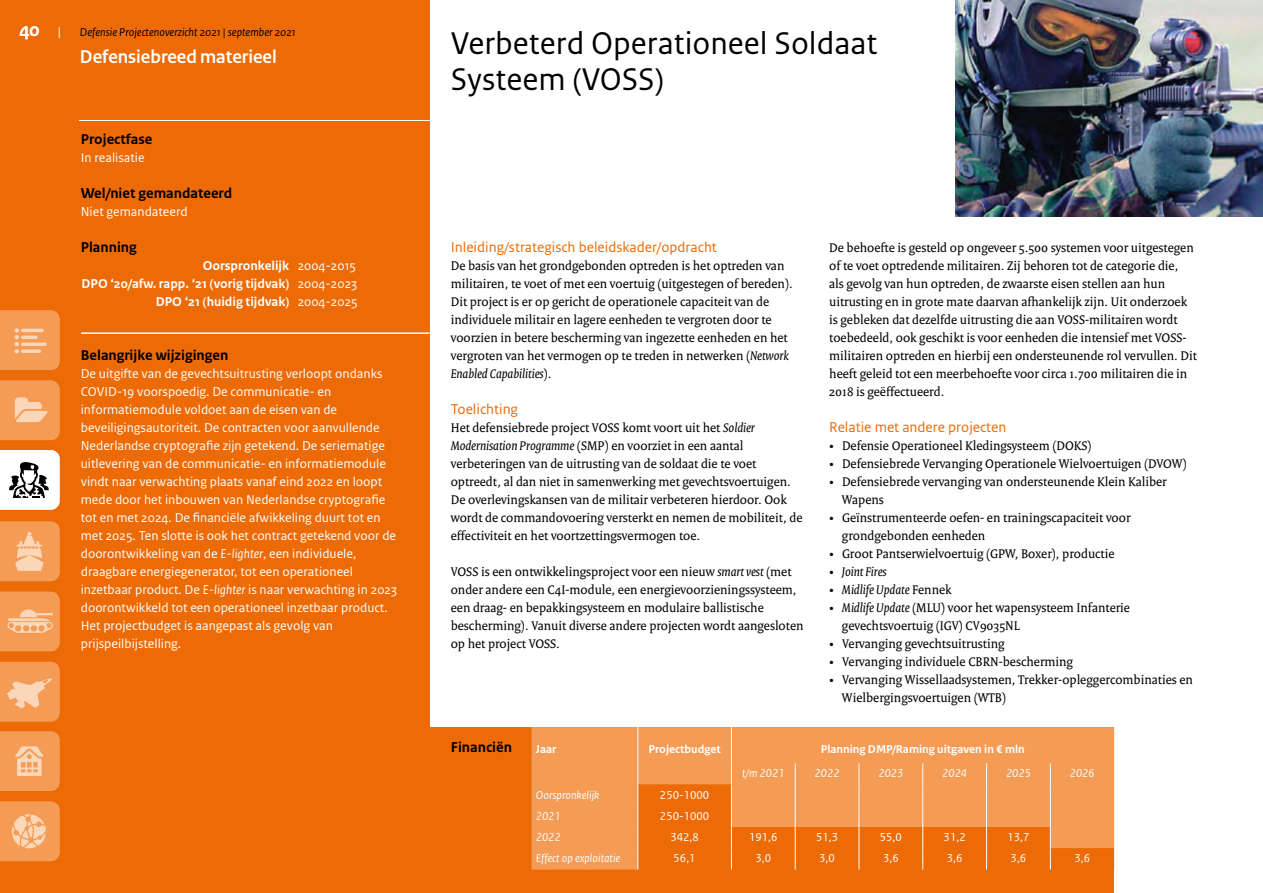
<style>
.page{position:relative;width:1263px;height:893px;background:#fff}
.page>*{position:absolute;margin:0;border:0;box-sizing:border-box;transform-origin:0 0}
._3-MPO-projectnaam{font:33px/36px "Rijksoverheid Sans Text";color:#000}
.t1{font:700 19.5px "Rijksoverheid Sans Heading";color:#fff}
._4-MPO-tussenkopje_z{font:700 15px "Rijksoverheid Sans Text";color:#000}
._2-MPO-tussenkopje_b{font:15px "Rijksoverheid Sans Text";color:#ed6b06}
._5-MPO-tussenkopje_o{font:15px "Rijksoverheid Sans Text";color:#ed6b06}
._1-MPO-plat{font:13.5px/18px "Rijksoverheid Serif";color:#000}
._5-MPO-plat_wit{font:13.5px/18px "Rijksoverheid Sans Text";color:#fff}
._5-MPO-plat_inspr_bu{font:13.5px/18px "Rijksoverheid Serif";color:#000}
._10_RO_Broodtekst{font:700 13.5px "Rijksoverheid Sans Text";color:#fff}
._5-MPO-plat_inspr_bu-2{font:italic 13.5px "Rijksoverheid Serif";color:#000}
.Tabeltekst{font:italic 12px "Rijksoverheid Sans Text";color:#fff}
.Tabeltekst-2{font:12px "Rijksoverheid Sans Text";color:#fff}
.Tabeltekst-3{font:700 12px "Rijksoverheid Sans Text";color:#fff}
.t2{font:italic 12px "Rijksoverheid Sans Text";color:#000}
.s1{font-family:"Rijksoverheid Sans Text";font-weight:400;font-size:13.5px}
.s2{font-weight:400}
.s3{font-style:italic}
.s4{font-style:normal}
</style>
<div class="page">
<div style="left:0;top:0;width:429px;height:893px;background:#ed6b06"></div>
<div style="left:429px;top:727px;width:685px;height:166px;background:#ed6b06"></div>
<img style="left:955px;top:0;width:308px;height:216px">
<hr style="left:81px;top:333px;width:348px;height:1px;background:#fff">
<hr style="left:79px;top:120px;width:361px;height:1px;background:#fff">
<div style="left:531px;top:727px;width:583px;height:143px;background:#f49b56"></div>
<hr style="left:637px;top:727px;width:1px;height:36px;background:#fff">
<hr style="left:731px;top:727px;width:1px;height:36px;background:#fff">
<svg style="left:637px;top:763px;width:477px;height:107px"></svg>
<svg style="left:0;top:662px;width:60px;height:59px;background:#f5a567"></svg>
<svg style="left:0;top:592px;width:60px;height:59px;background:#f5a363"></svg>
<svg style="left:0;top:522px;width:60px;height:59px;background:#f5a567"></svg>
<svg style="left:0;top:381px;width:60px;height:59px;background:#f5a364"></svg>
<svg style="left:0;top:310px;width:60px;height:60px;background:#f49f5e"></svg>
<svg style="left:0;top:731px;width:60px;height:60px;background:#f4a262"></svg>
<svg style="left:0;top:450px;width:60px;height:60px;background:#d6d4d3"></svg>
<svg style="left:0;top:801px;width:60px;height:60px;background:#f5a466"></svg>
<h2 class="t1" style="left:20px;top:19px;width:43px">40 <span class="s1">|</span></h2>
<p class="t2" style="left:80px;top:25px;width:217px">Defensie Projectenoverzicht 2021 | september 2021</p>
<h2 class="t1" style="left:80px;top:46px;width:198px">Defensiebreed materieel</h2>
<p class="_4-MPO-tussenkopje_z" style="left:81px;top:131px;width:73px">Projectfase</p>
<p class="_5-MPO-plat_wit" style="left:81px;top:149px;width:65px">In realisatie</p>
<p class="_4-MPO-tussenkopje_z" style="left:81px;top:185px;width:153px">Wel/niet gemandateerd</p>
<p class="_5-MPO-plat_wit" style="left:81px;top:203px;width:108px">Niet gemandateerd</p>
<p class="_4-MPO-tussenkopje_z" style="left:81px;top:239px;width:58px">Planning</p>
<p class="_10_RO_Broodtekst" style="left:203px;top:258px;width:155px">Oorspronkelijk <span class="s2">2004-2015</span></p>
<p class="_10_RO_Broodtekst" style="left:81px;top:276px;width:277px">DPO ‘20/afw. rapp. ‘21 (vorig tijdvak) <span class="s2">2004-2023</span></p>
<p class="_10_RO_Broodtekst" style="left:156px;top:294px;width:204px">DPO ‘21 (huidig tijdvak) <span class="s2">2004-2025</span></p>
<p class="_4-MPO-tussenkopje_z" style="left:81px;top:347px;width:149px">Belangrijke wijzigingen</p>
<p class="_5-MPO-plat_wit" style="left:81px;top:365px;width:318px">De uitgifte van de gevechtsuitrusting verloopt ondanks COVID-19 voorspoedig. De communicatie- en informatiemodule voldoet aan de eisen van de beveiligingsautoriteit. De contracten voor aanvullende Nederlandse cryptografie zijn getekend. De seriematige uitlevering van de communicatie- en informatiemodule vindt naar verwachting plaats vanaf eind 2022 en loopt mede door het inbouwen van Nederlandse cryptografie tot en met 2024. De financiële afwikkeling duurt tot en met 2025. Ten slotte is ook het contract getekend voor de doorontwikkeling van de <span class="s3">E-lighter</span>, een individuele, draagbare energiegenerator, tot een operationeel inzetbaar product. De <span class="s3">E-lighter</span> is naar verwachting in 2023 doorontwikkeld tot een operationeel inzetbaar product.<br>Het projectbudget is aangepast als gevolg van prijspeilbijstelling.</p>
<p class="_3-MPO-projectnaam" style="left:451px;top:26px;width:428px">Verbeterd Operationeel Soldaat<br>Systeem (VOSS)</p>
<p class="_2-MPO-tussenkopje_b" style="left:451px;top:239px;width:268px">Inleiding/strategisch beleidskader/opdracht</p>
<p class="_1-MPO-plat" style="left:451px;top:257px;width:343px">De basis van het grondgebonden optreden is het optreden van militairen, te voet of met een voertuig (uitgestegen of bereden).<br>Dit project is er op gericht de operationele capaciteit van de individuele militair en lagere eenheden te vergroten door te voorzien in betere bescherming van ingezette eenheden en het vergroten van het vermogen op te treden in netwerken (<span class="s3">Network Enabled Capabilities</span>).</p>
<p class="_5-MPO-tussenkopje_o" style="left:451px;top:401px;width:69px">Toelichting</p>
<p class="_1-MPO-plat" style="left:451px;top:419px;width:353px">Het defensiebrede project VOSS komt voort uit het <span class="s3">Soldier Modernisation Programme</span> (SMP) en voorziet in een aantal verbeteringen van de uitrusting van de soldaat die te voet optreedt, al dan niet in samenwerking met gevechtsvoertuigen.<br>De overlevingskansen van de militair verbeteren hierdoor. Ook wordt de commandovoering versterkt en nemen de mobiliteit, de effectiviteit en het voortzettingsvermogen toe.</p>
<p class="_1-MPO-plat" style="left:451px;top:563px;width:354px">VOSS is een ontwikkelingsproject voor een nieuw <span class="s3">smart vest</span> (met onder andere een C4I-module, een energievoorzieningssysteem, een draag- en bepakkingsysteem en modulaire ballistische bescherming). Vanuit diverse andere projecten wordt aangesloten op het project VOSS.</p>
<p class="_1-MPO-plat" style="left:829px;top:239px;width:369px">De behoefte is gesteld op ongeveer 5.500 systemen voor uitgestegen of te voet optredende militairen. Zij behoren tot de categorie die,<br>als gevolg van hun optreden, de zwaarste eisen stellen aan hun uitrusting en in grote mate daarvan afhankelijk zijn. Uit onderzoek is gebleken dat dezelfde uitrusting die aan VOSS-militairen wordt toebedeeld, ook geschikt is voor eenheden die intensief met VOSS&shy;militairen optreden en hierbij een ondersteunende rol vervullen. Dit heeft geleid tot een meerbehoefte voor circa 1.700 militairen die in 2018 is geëffectueerd.</p>
<p class="_5-MPO-tussenkopje_o" style="left:829px;top:419px;width:179px">Relatie met andere projecten</p>
<p class="_5-MPO-plat_inspr_bu" style="left:829px;top:437px;width:264px">• Defensie Operationeel Kledingsysteem (DOKS)</p>
<p class="_5-MPO-plat_inspr_bu" style="left:829px;top:455px;width:359px">• Defensiebrede Vervanging Operationele Wielvoertuigen (DVOW)</p>
<p class="_5-MPO-plat_inspr_bu" style="left:842px;top:473px;width:326px;text-indent:-13px">• Defensiebrede vervanging van ondersteunende Klein Kaliber<br>Wapens</p>
<p class="_5-MPO-plat_inspr_bu" style="left:842px;top:509px;width:290px;text-indent:-13px">• Geïnstrumenteerde oefen- en trainingscapaciteit voor grondgebonden eenheden</p>
<p class="_5-MPO-plat_inspr_bu" style="left:829px;top:545px;width:287px">• Groot Pantserwielvoertuig (GPW, Boxer), productie</p>
<p class="_5-MPO-plat_inspr_bu-2" style="left:829px;top:563px;width:59px"><span class="s4">•</span> Joint Fires</p>
<p class="_5-MPO-plat_inspr_bu-2" style="left:829px;top:581px;width:124px"><span class="s4">•</span> Midlife Update <span class="s4">Fennek</span></p>
<p class="_5-MPO-plat_inspr_bu" style="left:842px;top:599px;width:290px;text-indent:-13px">• <span class="s3">Midlife Update</span> (MLU) voor het wapensysteem Infanterie gevechtsvoertuig (IGV) CV9035NL</p>
<p class="_5-MPO-plat_inspr_bu" style="left:829px;top:635px;width:177px">• Vervanging gevechtsuitrusting</p>
<p class="_5-MPO-plat_inspr_bu" style="left:829px;top:653px;width:245px">• Vervanging individuele CBRN-bescherming</p>
<p class="_5-MPO-plat_inspr_bu" style="left:842px;top:671px;width:352px;text-indent:-13px">• Vervanging Wissellaadsystemen, Trekker-opleggercombinaties en<br>Wielbergingsvoertuigen (WTB)</p>
<p class="_4-MPO-tussenkopje_z" style="left:451px;top:739px;width:63px">Financiën</p>
<p class="Tabeltekst-3" style="left:536px;top:742px;width:22px">Jaar</p>
<p class="Tabeltekst-3" style="left:648px;top:742px;width:74px">Projectbudget</p>
<p class="Tabeltekst-3" style="left:821px;top:742px;width:206px">Planning DMP/Raming uitgaven in € mln</p>
<p class="Tabeltekst" style="left:742px;top:767px;width:44px">t/m 2021</p>
<p class="Tabeltekst" style="left:815px;top:767px;width:26px">2022</p>
<p class="Tabeltekst" style="left:878px;top:767px;width:26px">2023</p>
<p class="Tabeltekst" style="left:942px;top:767px;width:26px">2024</p>
<p class="Tabeltekst" style="left:1006px;top:767px;width:26px">2025</p>
<p class="Tabeltekst" style="left:1070px;top:767px;width:26px">2026</p>
<p class="Tabeltekst" style="left:536px;top:788px;width:65px">Oorspronkelijk</p>
<p class="Tabeltekst-2" style="left:660px;top:788px;width:51px">250-1000</p>
<p class="Tabeltekst" style="left:536px;top:809px;width:26px">2021</p>
<p class="Tabeltekst-2" style="left:660px;top:809px;width:51px">250-1000</p>
<p class="Tabeltekst" style="left:536px;top:830px;width:26px">2022</p>
<p class="Tabeltekst-2" style="left:670px;top:830px;width:30px">342,8</p>
<p class="Tabeltekst-2" style="left:749px;top:830px;width:30px">191,6</p>
<p class="Tabeltekst-2" style="left:816px;top:830px;width:24px">51,3</p>
<p class="Tabeltekst-2" style="left:880px;top:830px;width:24px">55,0</p>
<p class="Tabeltekst-2" style="left:944px;top:830px;width:24px">31,2</p>
<p class="Tabeltekst-2" style="left:1007px;top:830px;width:24px">13,7</p>
<p class="Tabeltekst" style="left:536px;top:852px;width:86px">Effect op exploitatie</p>
<p class="Tabeltekst-2" style="left:674px;top:851px;width:24px">56,1</p>
<p class="Tabeltekst-2" style="left:755px;top:851px;width:17px">3,0</p>
<p class="Tabeltekst-2" style="left:819px;top:851px;width:17px">3,0</p>
<p class="Tabeltekst-2" style="left:883px;top:851px;width:17px">3,6</p>
<p class="Tabeltekst-2" style="left:947px;top:851px;width:17px">3,6</p>
<p class="Tabeltekst-2" style="left:1011px;top:851px;width:17px">3,6</p>
<p class="Tabeltekst-2" style="left:1074px;top:851px;width:17px">3,6</p>
</div>
